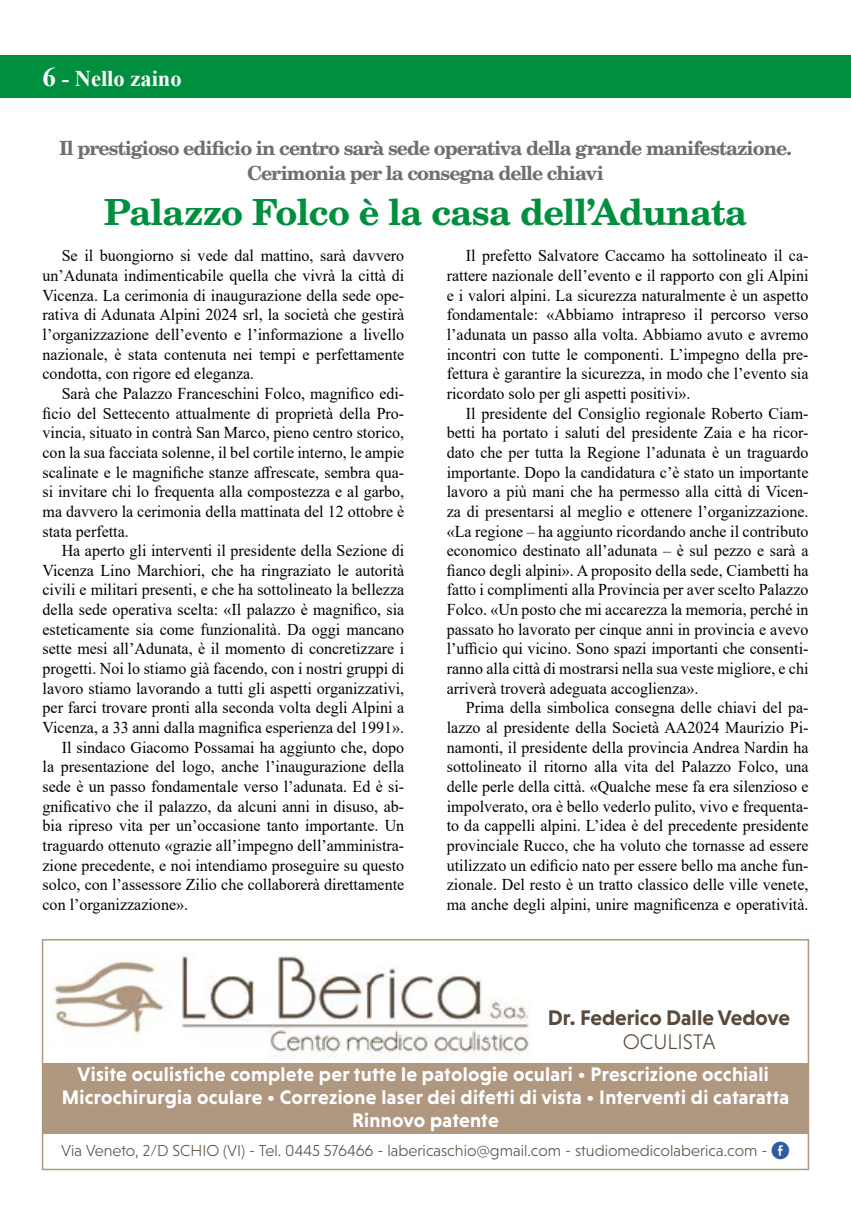
<style>
.page{position:relative;width:851px;height:1212px;background:#fff}
.page>*{position:absolute;margin:0;border:0;box-sizing:border-box;transform-origin:0 0}
.t1{font:700 36px "C059";letter-spacing:-.02em;color:#008e3f}
.t2{font:700 22.5px "Times New Roman";color:#fff}
.t3{font:700 21.45px "Niveau Grotesk";color:#594b3b}
.t4{font:300 21.45px "Niveau Grotesk";color:#594b3b}
.t5{font:700 19.95px/22.8px "Niveau Grotesk";letter-spacing:.015em;color:#fff;text-align:center}
.t6{font:700 19.5px/25.5px "C059";letter-spacing:-.05em;color:#706f6f;text-align:center}
.t7{font:16.5px/19.6px "Times New Roman";color:#000;text-align:justify}
.t8{font:300 16.2px "Niveau Grotesk";color:#594b3b}
.s1{font-size:27px}
.s2{font-family:"Social Media Circled";font-weight:400;font-size:17.4px;color:#2f5ca1}
</style>
<div class="page">
<div style="left:0;top:55px;width:850px;height:43px;background:#008e3f"></div>
<hr style="left:850px;top:55px;width:1px;height:43px;background:#008e3f">
<div style="left:43px;top:1063px;width:765px;height:71px;background:#af9780"></div>
<img style="left:52px;top:951px;width:478px;height:107px">
<div style="left:42px;top:939px;width:767px;height:231px;border:2px solid #b09880"></div>
<h2 class="t2" style="left:43px;top:62px;width:141px"><span class="s1">6</span> - Nello zaino</h2>
<p class="t6" style="left:59px;top:134px;width:734px">Il prestigioso edificio in centro sarà sede operativa della grande manifestazione.<br>Cerimonia per la consegna delle chiavi</p>
<h1 class="t1" style="left:104px;top:183px;width:645px">Palazzo Folco è la casa dell’Adunata</h1>
<p class="t7" style="left:43px;top:245px;width:363px;text-indent:19px">Se il buongiorno si vede dal mattino, sarà davvero un’Adunata indimenticabile quella che vivrà la città di Vicenza. La cerimonia di inaugurazione della sede ope&shy;rativa di Adunata Alpini 2024 srl, la società che gestirà l’organizzazione dell’evento e l’informazione a livello nazionale, è stata contenuta nei tempi e perfettamente condotta, con rigore ed eleganza.</p>
<p class="t7" style="left:43px;top:383px;width:363px;text-indent:19px">Sarà che Palazzo Franceschini Folco, magnifico edi&shy;ficio del Settecento attualmente di proprietà della Pro&shy;vincia, situato in contrà San Marco, pieno centro storico, con la sua facciata solenne, il bel cortile interno, le ampie scalinate e le magnifiche stanze affrescate, sembra qua&shy;si invitare chi lo frequenta alla compostezza e al garbo, ma davvero la cerimonia della mattinata del 12 ottobre è stata perfetta.</p>
<p class="t7" style="left:62px;top:540px;width:344px">Ha aperto gli interventi il presidente della Sezione di</p>
<p class="t7" style="left:43px;top:560px;width:363px">Vicenza Lino Marchiori, che ha ringraziato le autorità</p>
<p class="t7" style="left:43px;top:580px;width:363px">civili e militari presenti, e che ha sottolineato la bellezza</p>
<p class="t7" style="left:43px;top:599px;width:363px">della sede operativa scelta: «Il palazzo è magnifico, sia</p>
<p class="t7" style="left:43px;top:619px;width:363px">esteticamente sia come funzionalità. Da oggi mancano</p>
<p class="t7" style="left:43px;top:638px;width:363px">sette mesi all’Adunata, è il momento di concretizzare i</p>
<p class="t7" style="left:43px;top:658px;width:363px">progetti. Noi lo stiamo già facendo, con i nostri gruppi di</p>
<p class="t7" style="left:43px;top:678px;width:363px">lavoro stiamo lavorando a tutti gli aspetti organizzativi,</p>
<p class="t7" style="left:43px;top:697px;width:363px">per farci trovare pronti alla seconda volta degli Alpini a</p>
<p class="t7" style="left:43px;top:717px;width:363px">Vicenza, a 33 anni dalla magnifica esperienza del 1991».</p>
<p class="t7" style="left:62px;top:737px;width:344px">Il sindaco Giacomo Possamai ha aggiunto che, dopo</p>
<p class="t7" style="left:43px;top:756px;width:363px">la presentazione del logo, anche l’inaugurazione della</p>
<p class="t7" style="left:43px;top:776px;width:363px">sede è un passo fondamentale verso l’adunata. Ed è si-</p>
<p class="t7" style="left:43px;top:796px;width:363px">gnificativo che il palazzo, da alcuni anni in disuso, ab-</p>
<p class="t7" style="left:43px;top:815px;width:363px">bia ripreso vita per un’occasione tanto importante. Un</p>
<p class="t7" style="left:43px;top:835px;width:363px">traguardo ottenuto «grazie all’impegno dell’amministra-</p>
<p class="t7" style="left:43px;top:855px;width:363px">zione precedente, e noi intendiamo proseguire su questo</p>
<p class="t7" style="left:43px;top:874px;width:363px">solco, con l’assessore Zilio che collaborerà direttamente</p>
<p class="t7" style="left:43px;top:894px;width:147px">con l’organizzazione».</p>
<p class="t7" style="left:446px;top:245px;width:363px;text-indent:19px">Il prefetto Salvatore Caccamo ha sottolineato il ca&shy;rattere nazionale dell’evento e il rapporto con gli Alpini e i valori alpini. La sicurezza naturalmente è un aspetto fondamentale: «Abbiamo intrapreso il percorso verso l’adunata un passo alla volta. Abbiamo avuto e avremo incontri con tutte le componenti. L’impegno della pre&shy;fettura è garantire la sicurezza, in modo che l’evento sia ricordato solo per gli aspetti positivi».</p>
<p class="t7" style="left:446px;top:403px;width:363px;text-indent:19px">Il presidente del Consiglio regionale Roberto Ciam&shy;betti ha portato i saluti del presidente Zaia e ha ricor&shy;dato che per tutta la Regione l’adunata è un traguardo importante. Dopo la candidatura c’è stato un importante lavoro a più mani che ha permesso alla città di Vicen&shy;za di presentarsi al meglio e ottenere l’organizzazione. «La regione – ha aggiunto ricordando anche il contributo economico destinato all’adunata – è sul pezzo e sarà a fianco degli alpini». A proposito della sede, Ciambetti ha fatto i complimenti alla Provincia per aver scelto Palazzo Folco. «Un posto che mi accarezza la memoria, perché in passato ho lavorato per cinque anni in provincia e avevo l’ufficio qui vicino. Sono spazi importanti che consenti&shy;ranno alla città di mostrarsi nella sua veste migliore, e chi arriverà troverà adeguata accoglienza».</p>
<p class="t7" style="left:446px;top:697px;width:363px;text-indent:19px">Prima della simbolica consegna delle chiavi del pa&shy;lazzo al presidente della Società AA2024 Maurizio Pi&shy;namonti, il presidente della provincia Andrea Nardin ha sottolineato il ritorno alla vita del Palazzo Folco, una delle perle della città. «Qualche mese fa era silenzioso e impolverato, ora è bello vederlo pulito, vivo e frequenta&shy;to da cappelli alpini. L’idea è del precedente presidente provinciale Rucco, che ha voluto che tornasse ad essere utilizzato un edificio nato per essere bello ma anche fun&shy;zionale. Del resto è un tratto classico delle ville venete, ma anche degli alpini, unire magnificenza e operatività.</p>
<h3 class="t3" style="left:547px;top:1006px;width:244px">Dr. Federico Dalle Vedove</h3>
<h3 class="t4" style="left:622px;top:1029px;width:94px">OCULISTA</h3>
<p class="t5" style="left:62px;top:1062px;width:728px">Visite oculistiche complete per tutte le patologie oculari • Prescrizione occhiali<br>Microchirurgia oculare • Correzione laser dei difetti di vista • Interventi di cataratta<br>Rinnovo patente</p>
<p class="t8" style="left:61px;top:1141px;width:729px">Via Veneto, 2/D SCHIO (VI) - Tel. 0445 576466 - labericaschio@gmail.com - studiomedicolaberica.com - <span class="s2">E</span></p>
</div>
